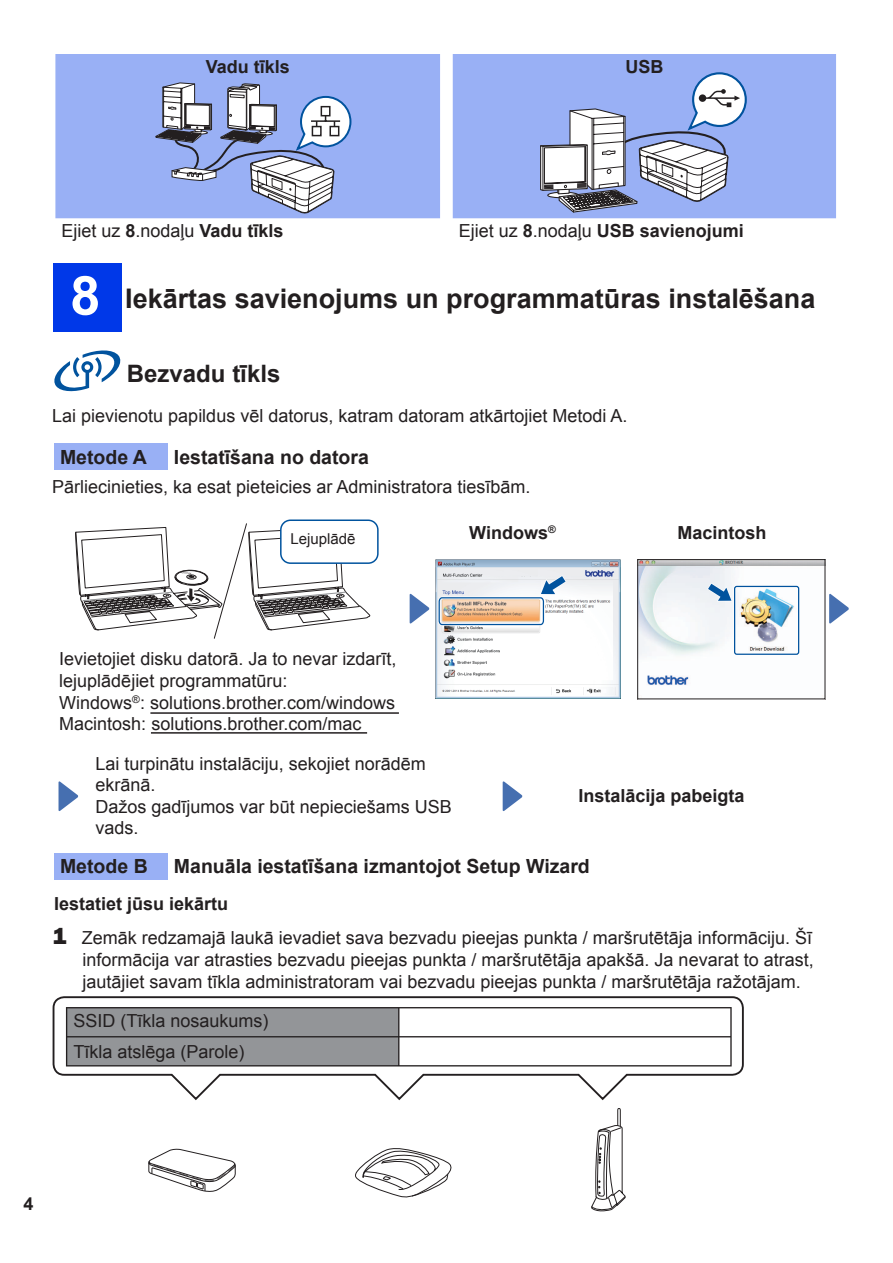
<style>
.page{position:relative;width:893px;height:1263px;background:#fff}
.page>*{position:absolute;margin:0;border:0;box-sizing:border-box;transform-origin:0 0}
.t1{font:700 54px "Arial";color:#fff}
.Nodaļa{font:700 27px "Arial";color:#231f20}
.t2{font:700 24px "Arial";color:#231f20}
.PAMATTEKSTS{font:700 19.5px "Arial";color:#231f20}
.PAMATTEKSTS-2{font:18px/21.6px "Arial";color:#231f20}
.PAMATTEKSTS-3{font:700 18px "Arial";color:#231f20}
.PAMATTEKSTS-4{font:15px "Arial";color:#231f20}
.PAMATTEKSTS-5{font:700 10.5px "Arial";color:#231f20}
.s1{font-weight:700}
.s2{font-weight:400}
.s3{font-family:"Franklin Gothic";font-weight:800;font-size:24px}
</style>
<div class="page">
<div style="left:55px;top:54px;width:781px;height:164px;background:#99b0f5"></div>
<svg style="left:155px;top:82px;width:197px;height:134px"></svg>
<div style="left:330px;top:127px;width:9px;height:9px;background:#fff"></div>
<div style="left:329px;top:126px;width:10px;height:10px;border:2px solid #231f20"></div>
<svg style="left:540px;top:72px;width:208px;height:147px"></svg>
<div style="left:53px;top:263px;width:68px;height:68px;background:#0038e8"></div>
<svg style="left:54px;top:350px;width:67px;height:42px"></svg>
<div style="left:54px;top:443px;width:114px;height:27px;background:#99b0f5"></div>
<svg style="left:75px;top:519px;width:304px;height:120px"></svg>
<hr style="left:150px;top:712px;width:249px;height:2px;background:#231f20">
<hr style="left:151px;top:732px;width:216px;height:2px;background:#231f20">
<img style="left:435px;top:560px;width:185px;height:139px">
<svg style="left:437px;top:574px;width:130px;height:53px"></svg>
<img style="left:639px;top:561px;width:184px;height:135px">
<div style="left:637px;top:559px;width:188px;height:140px;border:1px solid #231f20"></div>
<div style="left:733px;top:585px;width:67px;height:70px;border:3px solid #fff;border-radius:2px"></div>
<div style="left:734px;top:586px;width:65px;height:69px;border:1px solid #01539e;border-radius:2px"></div>
<svg style="left:706px;top:582px;width:27px;height:20px"></svg>
<svg style="left:410px;top:593px;width:19px;height:31px"></svg>
<svg style="left:829px;top:593px;width:20px;height:31px"></svg>
<svg style="left:503px;top:781px;width:20px;height:30px"></svg>
<div style="left:54px;top:853px;width:114px;height:26px;background:#99b0f5"></div>
<svg style="left:52px;top:996px;width:692px;height:105px"></svg>
<svg style="left:591px;top:1108px;width:34px;height:103px"></svg>
<svg style="left:355px;top:1148px;width:97px;height:50px"></svg>
<svg style="left:148px;top:1148px;width:88px;height:44px"></svg>
<svg style="left:59px;top:781px;width:19px;height:30px"></svg>
<p class="PAMATTEKSTS-3" style="left:206px;top:55px;width:86px">Vadu tīkls</p>
<p class="PAMATTEKSTS-3" style="left:625px;top:55px;width:39px">USB</p>
<p class="PAMATTEKSTS-2" style="left:61px;top:220px;width:224px">Ejiet uz <span class="s1">8</span>.nodaļu <span class="s1">Vadu tīkls</span></p>
<p class="PAMATTEKSTS-3" style="left:459px;top:219px;width:287px"><span class="s2">Ejiet uz</span> 8<span class="s2">.nodaļu</span> USB savienojumi</p>
<p class="t1" style="left:70px;top:260px;width:32px">8</p>
<p class="Nodaļa" style="left:125px;top:280px;width:692px">Iekārtas savienojums un programmatūras instalēšana</p>
<p class="t2" style="left:127px;top:358px;width:155px">Bezvadu tīkls</p>
<p class="PAMATTEKSTS-2" style="left:52px;top:405px;width:577px">Lai pievienotu papildus vēl datorus, katram datoram atkārtojiet Metodi A.</p>
<p class="PAMATTEKSTS" style="left:60px;top:444px;width:89px">Metode A</p>
<p class="PAMATTEKSTS" style="left:174px;top:444px;width:197px">Iestatīšana no datora</p>
<p class="PAMATTEKSTS-2" style="left:52px;top:476px;width:480px">Pārliecinieties, ka esat pieteicies ar Administratora tiesībām.</p>
<p class="PAMATTEKSTS-4" style="left:291px;top:529px;width:67px">Lejuplādē</p>
<p class="PAMATTEKSTS-5" style="left:548px;top:522px;width:9px">®</p>
<p class="PAMATTEKSTS-3" style="left:469px;top:521px;width:80px">Windows</p>
<p class="PAMATTEKSTS-3" style="left:677px;top:521px;width:91px">Macintosh</p>
<p class="PAMATTEKSTS-2" style="left:59px;top:648px;width:339px">Ievietojiet disku datorā. Ja to nevar izdarīt, lejuplādējiet programmatūru:</p>
<p class="PAMATTEKSTS-2" style="left:59px;top:692px;width:337px">Windows<sup>®</sup>: solutions.brother.com/windows</p>
<p class="PAMATTEKSTS-2" style="left:59px;top:713px;width:304px">Macintosh: solutions.brother.com/mac</p>
<p class="PAMATTEKSTS-2" style="left:96px;top:753px;width:332px">Lai turpinātu instalāciju, sekojiet norādēm ekrānā.</p>
<p class="PAMATTEKSTS-2" style="left:96px;top:796px;width:358px">Dažos gadījumos var būt nepieciešams USB vads.</p>
<p class="PAMATTEKSTS-3" style="left:578px;top:784px;width:168px">Instalācija pabeigta</p>
<p class="PAMATTEKSTS" style="left:60px;top:853px;width:89px">Metode B</p>
<p class="PAMATTEKSTS" style="left:174px;top:853px;width:417px">Manuāla iestatīšana izmantojot Setup Wizard</p>
<p class="PAMATTEKSTS-3" style="left:54px;top:892px;width:176px">Iestatiet jūsu iekārtu</p>
<p class="PAMATTEKSTS-2" style="left:82px;top:927px;width:733px;text-align:justify;text-indent:-30px"><span class="s3">1</span> Zemāk redzamajā laukā ievadiet sava bezvadu pieejas punkta / maršrutētāja informāciju. Šī informācija var atrasties bezvadu pieejas punkta / maršrutētāja apakšā. Ja nevarat to atrast, jautājiet savam tīkla administratoram vai bezvadu pieejas punkta / maršrutētāja ražotājam.</p>
<p class="PAMATTEKSTS-2" style="left:73px;top:1010px;width:197px">SSID (Tīkla nosaukums)</p>
<p class="PAMATTEKSTS-2" style="left:73px;top:1041px;width:173px">Tīkla atslēga (Parole)</p>
<p class="PAMATTEKSTS-3" style="left:23px;top:1192px;width:12px">4</p>
</div>
